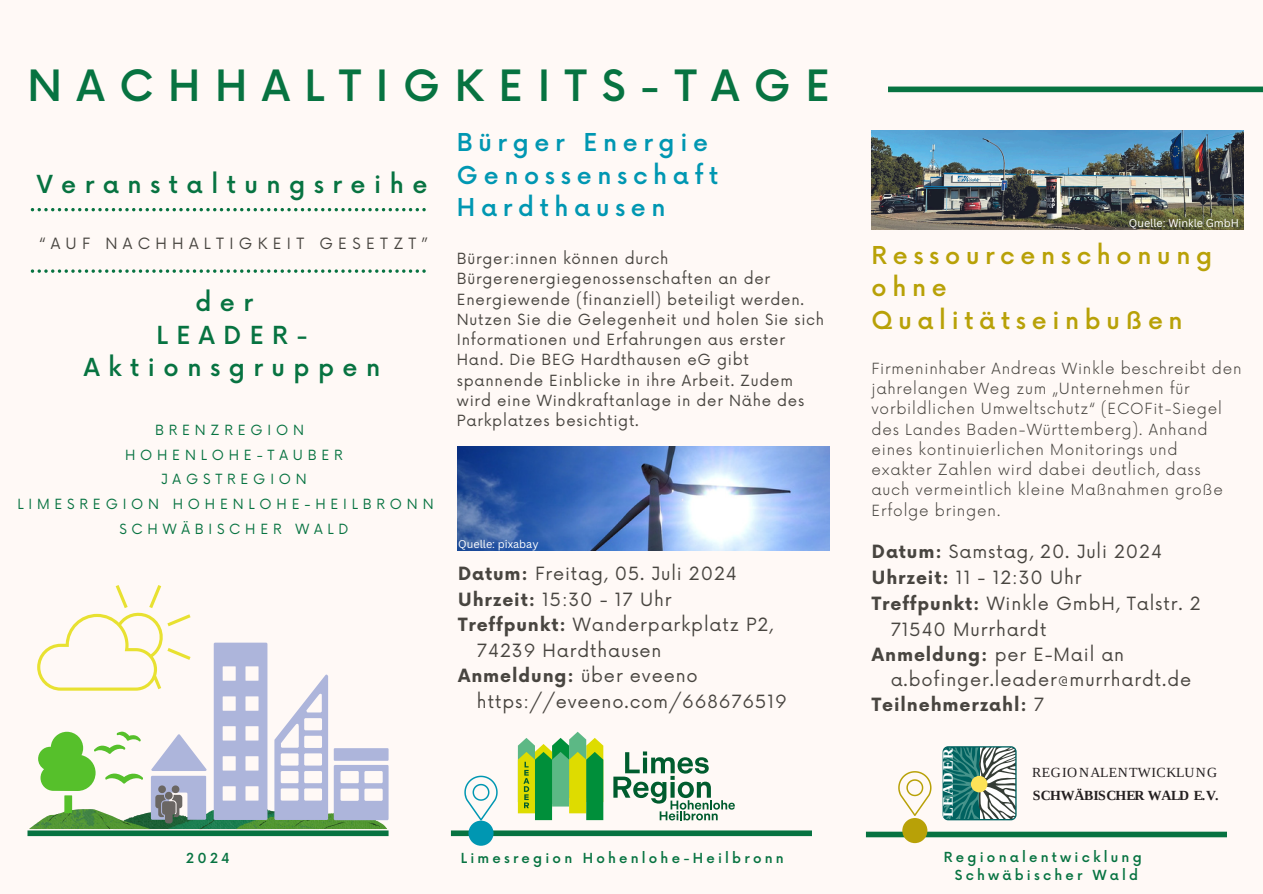
<style>
.page{position:relative;width:1263px;height:894px;background:#fff}
.page>*{position:absolute;margin:0;border:0;box-sizing:border-box;transform-origin:0 0}
.t1{font:500 42px "Now";letter-spacing:.35em;color:#077341}
.t2{font:500 24.15px "Now";letter-spacing:.35em;color:#077341}
.t3{font:500 24px/32.7px "Now";letter-spacing:.235em;color:#b8a107}
.t4{font:500 24px/32.7px "Now";letter-spacing:.235em;color:#0097b2}
.t5{font:17.85px "Now";letter-spacing:.05em;color:#484540}
.t6{font:700 17.85px "Now";letter-spacing:.05em;color:#484540}
.t7{font:15.15px "Now";letter-spacing:.35em;color:#484540}
.t8{font:15px/20.2px "Now";letter-spacing:.05em;color:#484540}
.t9{font:300 15px/20.2px "Now";letter-spacing:.05em;color:#484540}
.t10{font:700 14.55px "Liberation Serif";letter-spacing:.07em;color:#fff}
.t11{font:700 13.95px "Liberation Serif";letter-spacing:-.025em;color:#231f20}
.t12{font:13.95px "Liberation Serif";letter-spacing:.04em;color:#231f20}
.t13{font:13.65px "Now";letter-spacing:.35em;color:#077341}
.t14{font:500 13.5px/18px "Now";letter-spacing:.24em;color:#077341;text-align:center}
.t15{font:10.95px "Canva Sans";color:#fff}
.s1{font-weight:700}
.s2{font-weight:400}
</style>
<div class="page">
<div style="left:0;top:0;width:1263px;height:893px;background:#fff9f6"></div>
<img style="left:871px;top:130px;width:373px;height:99px">
<div style="left:888px;top:86px;width:375px;height:6px;background:#077341"></div>
<div style="left:28px;top:830px;width:361px;height:5px;background:#077341"></div>
<div style="left:866px;top:831px;width:361px;height:6px;background:#077341"></div>
<img style="left:458px;top:446px;width:371px;height:104px">
<div style="left:451px;top:830px;width:361px;height:5px;background:#077341"></div>
<svg style="left:518px;top:731px;width:85px;height:88px"></svg>
<svg style="left:613px;top:751px;width:122px;height:69px"></svg>
<div style="left:468px;top:820px;width:26px;height:25px;background:#0097b2;border-radius:50%"></div>
<div style="left:902px;top:817px;width:25px;height:25px;background:#b8a107;border-radius:50%"></div>
<svg style="left:898px;top:771px;width:33px;height:44px"></svg>
<svg style="left:30px;top:585px;width:358px;height:243px"></svg>
<svg style="left:31px;top:269px;width:395px;height:4px"></svg>
<svg style="left:464px;top:775px;width:34px;height:45px"></svg>
<svg style="left:31px;top:208px;width:395px;height:3px"></svg>
<svg style="left:944px;top:748px;width:71px;height:70px"></svg>
<div style="left:942px;top:746px;width:75px;height:74px;border:1px solid #006260;border-radius:5px"></div>
<div style="left:971px;top:775px;width:16px;height:17px;background:#fde258;border-radius:50%"></div>
<p class="t1" style="left:28px;top:63px;width:804px">NACHHALTIGKEITS-TAGE</p>
<h4 class="t2" style="left:37px;top:171px;width:392px">Veranstaltungsreihe</h4>
<h2 class="t7" style="left:40px;top:235px;width:390px">“AUF NACHHALTIGKEIT GESETZT”</h2>
<h4 class="t2" style="left:195px;top:289px;width:59px">der</h4>
<h4 class="t2" style="left:156px;top:322px;width:153px">LEADER-</h4>
<h4 class="t2" style="left:84px;top:354px;width:298px">Aktionsgruppen</h4>
<p class="t13" style="left:155px;top:422px;width:150px">BRENZREGION</p>
<p class="t13" style="left:125px;top:447px;width:219px">HOHENLOHE-TAUBER</p>
<p class="t13" style="left:161px;top:471px;width:147px">JAGSTREGION</p>
<p class="t13" style="left:17px;top:496px;width:418px">LIMESREGION HOHENLOHE-HEILBRONN</p>
<p class="t13" style="left:119px;top:521px;width:231px">SCHWÄBISCHER WALD</p>
<p class="t4" style="left:457px;top:127px;width:263px">Bürger Energie<br>Genossenschaft<br>Hardthausen</p>
<h5 class="t8" style="left:457px;top:249px;width:369px">Bürger:innen können durch Bürgerenergiegenossenschaften an der Energiewende (finanziell) beteiligt werden.<br>Nutzen Sie die Gelegenheit und holen Sie sich Informationen und Erfahrungen aus erster Hand. Die BEG Hardthausen eG gibt spannende Einblicke in ihre Arbeit. Zudem wird eine Windkraftanlage in der Nähe des Parkplatzes besichtigt.</h5>
<p class="t15" style="left:458px;top:536px;width:82px">Quelle: pixabay</p>
<p class="t5" style="left:458px;top:563px;width:280px"><span class="s1">Datum:</span> Freitag, 05. Juli 2024</p>
<p class="t5" style="left:458px;top:589px;width:215px"><span class="s1">Uhrzeit:</span> 15:30 - 17 Uhr</p>
<p class="t5" style="left:458px;top:614px;width:316px"><span class="s1">Treffpunkt:</span> Wanderparkplatz P2,</p>
<p class="t5" style="left:477px;top:640px;width:186px">74239 Hardthausen</p>
<p class="t6" style="left:458px;top:665px;width:241px">Anmeldung: <span class="s2">über eveeno</span></p>
<p class="t5" style="left:477px;top:691px;width:311px">https://eveeno.com/668676519</p>
<p class="t14" style="left:186px;top:849px;width:45px">2024</p>
<h2 class="t14" style="left:461px;top:849px;width:324px">Limesregion Hohenlohe-Heilbronn</h2>
<h6 class="t15" style="left:1129px;top:215px;width:112px">Quelle: Winkle GmbH</h6>
<p class="t3" style="left:871px;top:240px;width:342px">Ressourcenschonung ohne<br>Qualitätseinbußen</p>
<p class="t9" style="left:871px;top:359px;width:371px">Firmeninhaber Andreas Winkle beschreibt den jahrelangen Weg zum „Unternehmen für vorbildlichen Umweltschutz“ (ECOFit-Siegel des Landes Baden-Württemberg). Anhand eines kontinuierlichen Monitorings und exakter Zahlen wird dabei deutlich, dass auch vermeintlich kleine Maßnahmen große Erfolge bringen.</p>
<p class="t5" style="left:872px;top:541px;width:292px"><span class="s1">Datum:</span> Samstag, 20. Juli 2024</p>
<p class="t5" style="left:872px;top:567px;width:211px"><span class="s1">Uhrzeit:</span> 11 - 12:30 Uhr</p>
<p class="t5" style="left:872px;top:593px;width:330px"><span class="s1">Treffpunkt:</span> Winkle GmbH, Talstr. 2</p>
<p class="t5" style="left:891px;top:619px;width:157px">71540 Murrhardt</p>
<p class="t5" style="left:872px;top:644px;width:254px"><span class="s1">Anmeldung:</span> per E-Mail an</p>
<p class="t5" style="left:891px;top:669px;width:302px">a.bofinger.leader@murrhardt.de</p>
<p class="t6" style="left:872px;top:695px;width:174px">Teilnehmerzahl: <span class="s2">7</span></p>
<p class="t10" style="left:940px;top:816px;width:70px;rotate:-90deg">LEADER</p>
<p class="t12" style="left:1032px;top:764px;width:187px">REGIONALENTWICKLUNG</p>
<p class="t11" style="left:1033px;top:787px;width:187px">SCHWÄBISCHER WALD E.V.</p>
<h3 class="t14" style="left:944px;top:848px;width:199px">Regionalentwicklung<br>Schwäbischer Wald</h3>
</div>
